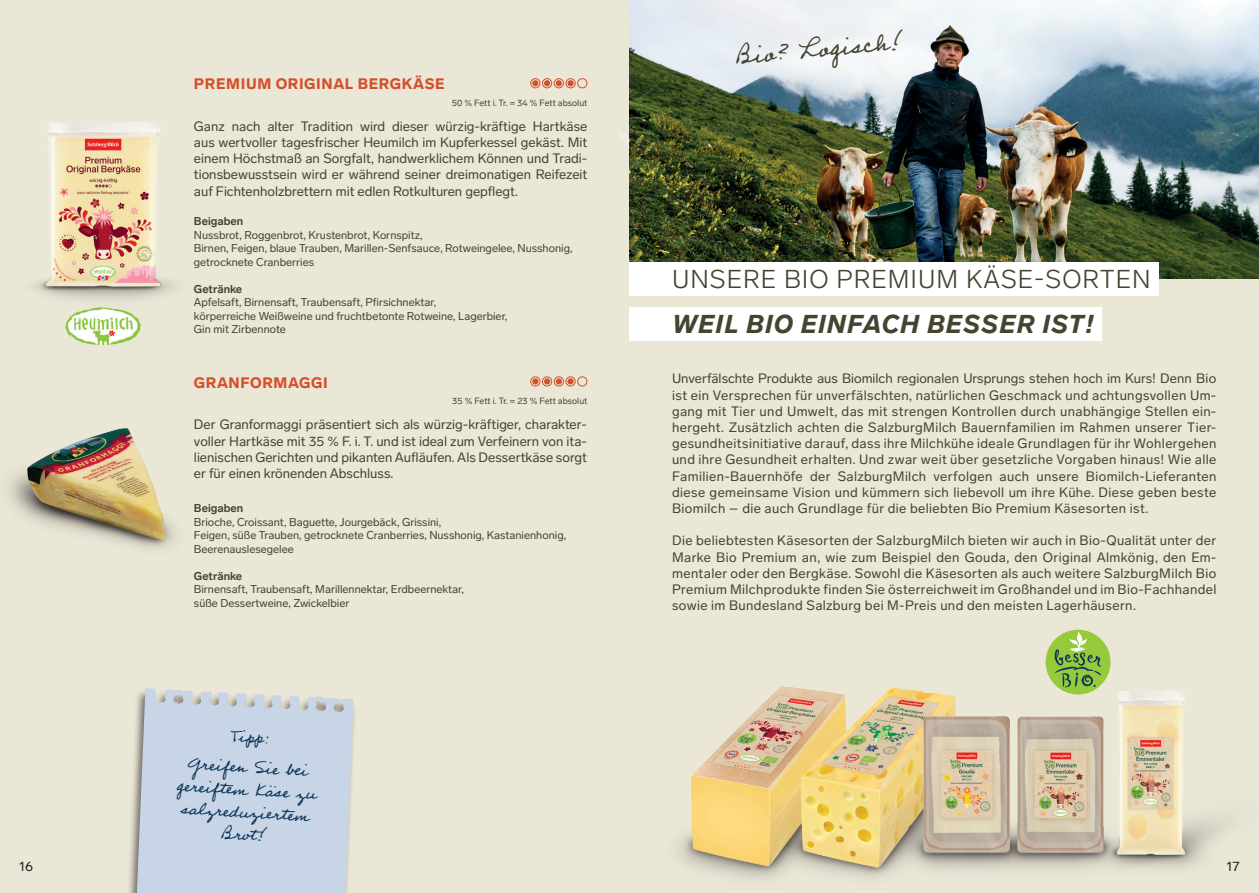
<style>
.page{position:relative;width:1259px;height:893px;background:#ebe7d7}
.page>*{position:absolute;margin:0;border:0;box-sizing:border-box;transform-origin:0 0}
.t1{font:30px "Professor";color:#454431}
.t2{font:300 25.5px "Lab Grotesque";letter-spacing:.04em;color:#454431}
.t3{font:italic 900 25.5px "Lab Grotesque";letter-spacing:.04em;color:#454431}
.t4{font:21px/22.4px "Professor";color:#0c3759;text-align:center}
.t5{font:900 15px "Lab Grotesque";letter-spacing:.04em;color:#d4502a}
.t6{font:13.5px/16.2px "Lab Grotesque";letter-spacing:.015em;color:#454431;text-align:justify}
.t7{font:13.5px "Lab Grotesque";color:#231f1f}
.t8{font:11.25px/13.5px "Lab Grotesque";color:#454431}
.t9{font:700 11.25px "Lab Grotesque";color:#454431}
.t10{font:9px "Lab Grotesque";color:#454431}
</style>
<div class="page">
<img style="left:65px;top:310px;width:76px;height:35px">
<svg style="left:532px;top:80px;width:6px;height:6px"></svg>
<div style="left:530px;top:78px;width:10px;height:10px;border:1px solid #d4502a;border-radius:50%"></div>
<div style="left:542px;top:78px;width:10px;height:10px;border:1px solid #d4502a;border-radius:50%"></div>
<div style="left:554px;top:78px;width:10px;height:10px;border:1px solid #d4502a;border-radius:50%"></div>
<div style="left:565px;top:78px;width:10px;height:10px;border:1px solid #d4502a;border-radius:50%"></div>
<div style="left:577px;top:78px;width:10px;height:10px;border:1px solid #d4502a;border-radius:50%"></div>
<svg style="left:544px;top:80px;width:6px;height:6px"></svg>
<svg style="left:556px;top:80px;width:17px;height:6px"></svg>
<img style="left:9px;top:428px;width:167px;height:121px">
<svg style="left:532px;top:378px;width:6px;height:6px"></svg>
<div style="left:530px;top:376px;width:10px;height:10px;border:1px solid #d4502a;border-radius:50%"></div>
<div style="left:542px;top:376px;width:10px;height:10px;border:1px solid #d4502a;border-radius:50%"></div>
<div style="left:554px;top:376px;width:10px;height:10px;border:1px solid #d4502a;border-radius:50%"></div>
<div style="left:565px;top:376px;width:10px;height:10px;border:1px solid #d4502a;border-radius:50%"></div>
<div style="left:577px;top:376px;width:10px;height:10px;border:1px solid #d4502a;border-radius:50%"></div>
<svg style="left:544px;top:378px;width:6px;height:6px"></svg>
<svg style="left:556px;top:378px;width:17px;height:6px"></svg>
<img style="left:629px;top:0;width:630px;height:279px">
<div style="left:629px;top:262px;width:530px;height:34px;background:#fff"></div>
<div style="left:629px;top:307px;width:472px;height:33px;background:#fff"></div>
<img style="left:35px;top:122px;width:140px;height:188px">
<img style="left:678px;top:629px;width:549px;height:250px">
<div style="left:1045px;top:630px;width:65px;height:64px;background:#97c93c;border-radius:50%"></div>
<svg style="left:1054px;top:632px;width:47px;height:55px"></svg>
<svg style="left:130px;top:688px;width:223px;height:205px;background:#c8d4e2"></svg>
<p class="t5" style="left:194px;top:75px;width:252px">PREMIUM ORIGINAL BERGKÄSE</p>
<p class="t10" style="left:452px;top:98px;width:137px">50 % Fett i. Tr. = 34 % Fett absolut</p>
<p class="t6" style="left:194px;top:118px;width:395px">Ganz nach alter Tradition wird dieser würzig-kräftige Hartkäse aus wertvoller tagesfrischer Heumilch im Kupferkessel gekäst. Mit einem Höchstmaß an Sorgfalt, handwerklichem Können und Tradi&shy;tionsbewusstsein wird er während seiner dreimonatigen Reifezeit auf Fichtenholzbrettern mit edlen Rotkulturen gepflegt.</p>
<p class="t9" style="left:194px;top:215px;width:51px">Beigaben</p>
<p class="t8" style="left:194px;top:228px;width:380px">Nussbrot, Roggenbrot, Krustenbrot, Kornspitz,<br>Birnen, Feigen, blaue Trauben, Marillen-Senfsauce, Rotweingelee, Nusshonig, getrocknete Cranberries</p>
<p class="t9" style="left:194px;top:282px;width:50px">Getränke</p>
<p class="t8" style="left:194px;top:296px;width:315px">Apfelsaft, Birnensaft, Traubensaft, Pfirsichnektar,<br>körperreiche Weißweine und fruchtbetonte Rotweine, Lagerbier,<br>Gin mit Zirbennote</p>
<p class="t5" style="left:194px;top:373px;width:135px">GRANFORMAGGI</p>
<p class="t10" style="left:452px;top:395px;width:137px">35 % Fett i. Tr. = 23 % Fett absolut</p>
<p class="t6" style="left:194px;top:417px;width:394px">Der Granformaggi präsentiert sich als würzig-kräftiger, charakter&shy;voller Hartkäse mit 35 % F. i. T. und ist ideal zum Verfeinern von ita&shy;lienischen Gerichten und pikanten Aufläufen. Als Dessertkäse sorgt er für einen krönenden Abschluss.</p>
<p class="t9" style="left:194px;top:502px;width:51px">Beigaben</p>
<p class="t8" style="left:194px;top:515px;width:374px">Brioche, Croissant, Baguette, Jourgebäck, Grissini,<br>Feigen, süße Trauben, getrocknete Cranberries, Nusshonig, Kastanienhonig,<br>Beerenauslesegelee</p>
<p class="t9" style="left:194px;top:569px;width:50px">Getränke</p>
<p class="t8" style="left:194px;top:583px;width:271px">Birnensaft, Traubensaft, Marillennektar, Erdbeernektar, süße Dessertweine, Zwickelbier</p>
<h3 class="t4" style="left:191px;top:716px;width:122px;line-height:30.2px;rotate:4deg">Tipp:<br>Greifen Sie be i</h3>
<h3 class="t4" style="left:177px;top:771px;width:142px;rotate:4deg">gereiftem Käse zu salzreduziertem<br>Brot !</h3>
<h1 class="t1" style="left:733px;top:35px;width:169px;rotate:-5deg">Bio? Logisch!</h1>
<h2 class="t2" style="left:672px;top:264px;width:480px">UNSERE BIO PREMIUM KÄSE-SORTEN</h2>
<h2 class="t3" style="left:672px;top:309px;width:423px">WEIL BIO EINFACH BESSER IST!</h2>
<p class="t6" style="left:672px;top:371px;width:546px">Unverfälschte Produkte aus Biomilch regionalen Ursprungs stehen hoch im Kurs! Denn Bio ist ein Versprechen für unverfälschten, natürlichen Geschmack und achtungsvollen Um&shy;gang mit Tier und Umwelt, das mit strengen Kontrollen durch unabhängige Stellen ein&shy;hergeht. Zusätzlich achten die SalzburgMilch Bauernfamilien im Rahmen unserer Tier&shy;gesundheitsinitiative darauf, dass ihre Milchkühe ideale Grundlagen für ihr Wohlergehen und ihre Gesundheit erhalten. Und zwar weit über gesetzliche Vorgaben hinaus! Wie alle Familien-Bauernhöfe der SalzburgMilch verfolgen auch unsere Biomilch-Lieferanten diese gemeinsame Vision und kümmern sich liebevoll um ihre Kühe. Diese geben beste Biomilch – die auch Grundlage für die beliebten Bio Premium Käsesorten ist.</p>
<p class="t6" style="left:672px;top:533px;width:546px">Die beliebtesten Käsesorten der SalzburgMilch bieten wir auch in Bio-Qualität unter der Marke Bio Premium an, wie zum Beispiel den Gouda, den Original Almkönig, den Em&shy;mentaler oder den Bergkäse. Sowohl die Käsesorten als auch weitere SalzburgMilch Bio Premium Milchprodukte finden Sie österreichweit im Großhandel und im Bio-Fachhandel sowie im Bundesland Salzburg bei M-Preis und den meisten Lagerhäusern.</p>
<p class="t7" style="left:19px;top:858px;width:16px">16</p>
<p class="t7" style="left:1226px;top:858px;width:15px">17</p>
</div>
